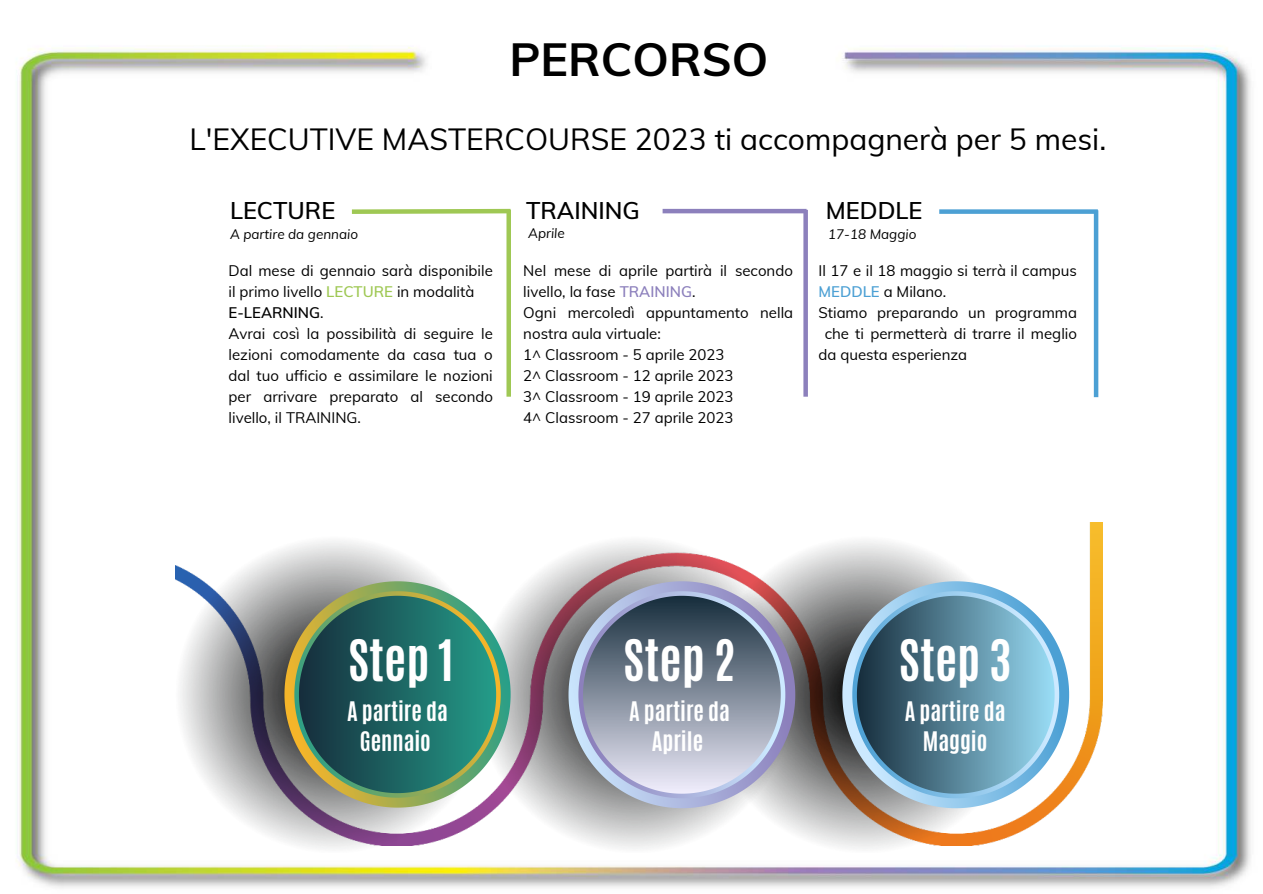
<style>
.page{position:relative;width:1263px;height:894px;background:#fff}
.page>*{position:absolute;margin:0;border:0;box-sizing:border-box;transform-origin:0 0}
.t1{font:700 47.7px "Antonio";color:#fff}
.t2{font:700 47.55px "Antonio";color:#fff}
.t3{font:700 46.5px "Muli";color:#000}
.t4{font:30px "Muli";color:#000}
.t5{font:600 23.55px "Muli";color:#000}
.t6{font:700 22.5px/30.3px "Antonio";color:#fff;text-align:center}
.t7{font:15px/21px "Muli";color:#000}
.t8{font:italic 13.5px "Muli";color:#000}
.s1{font-weight:600;color:#9fc854}
.s2{font-weight:600}
.s3{font-weight:600;color:#8c80bc}
.s4{font-weight:600;color:#4ca0d4}
</style>
<div class="page">
<img style="left:16px;top:46px;width:1235px;height:842px">
<img style="left:176px;top:522px;width:926px;height:323px">
<img style="left:795px;top:535px;width:230px;height:318px">
<svg style="left:842px;top:581px;width:227px;height:226px"></svg>
<svg style="left:852px;top:591px;width:207px;height:207px;background:#6c95aa"></svg>
<img style="left:477px;top:535px;width:318px;height:318px">
<svg style="left:569px;top:581px;width:226px;height:226px;background:#a9a1ae"></svg>
<svg style="left:578px;top:591px;width:207px;height:207px;background:#8d95a7"></svg>
<img style="left:176px;top:535px;width:317px;height:317px">
<svg style="left:285px;top:581px;width:226px;height:226px"></svg>
<svg style="left:294px;top:591px;width:207px;height:206px;background:#427a6b"></svg>
<div style="left:473px;top:0;width:342px;height:110px;background:#fff"></div>
<svg style="left:347px;top:206px;width:168px;height:10px"></svg>
<div style="left:506px;top:210px;width:5px;height:186px;background:#9fc854"></div>
<hr style="left:663px;top:209px;width:144px;height:4px;background:#8c80bc">
<div style="left:803px;top:210px;width:5px;height:186px;background:#8c80bc"></div>
<div style="left:939px;top:209px;width:159px;height:5px;background:#4ca0d4"></div>
<hr style="left:1094px;top:210px;width:4px;height:187px;background:#4ca0d4">
<h3 class="t3" style="left:510px;top:26px;width:260px">PERCORSO</h3>
<h3 class="t4" style="left:190px;top:117px;width:918px">L'EXECUTIVE MASTERCOURSE 2023 ti accompagnerà per 5 mesi.</h3>
<h3 class="t5" style="left:230px;top:193px;width:107px">LECTURE</h3>
<h3 class="t5" style="left:526px;top:193px;width:115px">TRAINING</h3>
<h3 class="t5" style="left:826px;top:193px;width:98px">MEDDLE</h3>
<p class="t8" style="left:230px;top:224px;width:130px">A partire da gennaio</p>
<p class="t8" style="left:528px;top:223px;width:38px">Aprile</p>
<p class="t8" style="left:828px;top:224px;width:90px">17-18 Maggio</p>
<p class="t7" style="left:229px;top:259px;width:266px">Dal mese di gennaio sarà disponibile il primo livello <span class="s1">LECTURE</span> in modalità<br><span class="s2">E-LEARNING</span>.<br>Avrai così la possibilità di seguire le lezioni comodamente da casa tua o dal tuo ufficio e assimilare le nozioni per arrivare preparato al secondo livello, il TRAINING.</p>
<p class="t7" style="left:523px;top:259px;width:271px">Nel mese di aprile partirà il secondo livello, la fase <span class="s3">TRAINING</span>.<br>Ogni mercoledì appuntamento nella nostra aula virtuale:<br>1^ Classroom - 5 aprile 2023<br>2^ Classroom - 12 aprile 2023<br>3^ Classroom - 19 aprile 2023<br>4^ Classroom - 27 aprile 2023</p>
<p class="t7" style="left:818px;top:259px;width:260px">Il 17 e il 18 maggio si terrà il campus</p>
<p class="t7" style="left:818px;top:280px;width:129px"><span class="s4">MEDDLE</span> a Milano.</p>
<p class="t7" style="left:818px;top:301px;width:260px">Stiamo preparando un programma</p>
<p class="t7" style="left:825px;top:322px;width:254px">che ti permetterà di trarre il meglio</p>
<p class="t7" style="left:818px;top:343px;width:150px">da questa esperienza</p>
<h2 class="t2" style="left:348px;top:624px;width:107px">Step 1</h2>
<h1 class="t1" style="left:623px;top:624px;width:114px">Step 2</h1>
<h1 class="t1" style="left:899px;top:624px;width:114px">Step 3</h1>
<h3 class="t6" style="left:347px;top:696px;width:102px">A partire da<br>Gennaio</h3>
<h3 class="t6" style="left:629px;top:696px;width:102px">A partire da<br>Aprile</h3>
<h3 class="t6" style="left:905px;top:696px;width:102px">A partire da<br>Maggio</h3>
</div>
